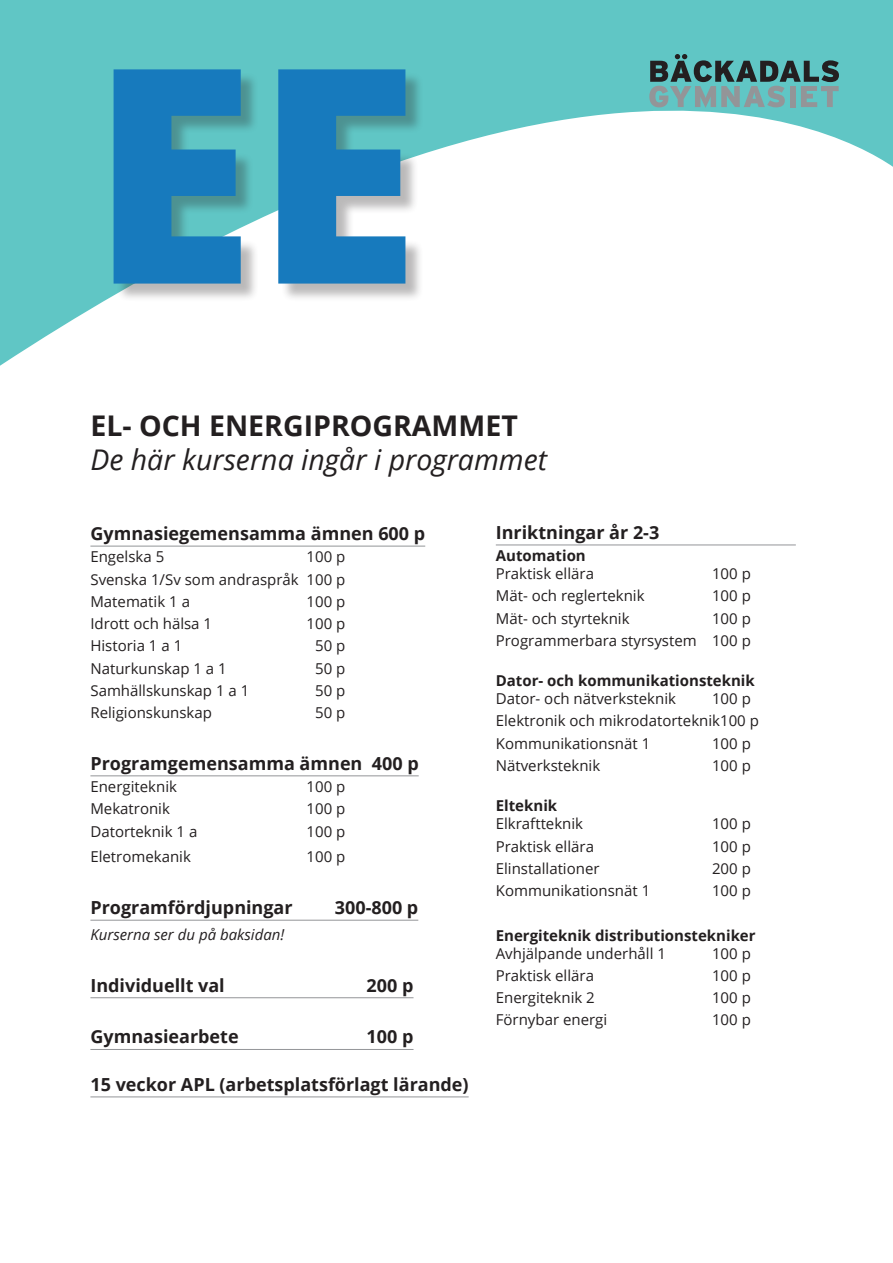
<style>
.page{position:relative;width:893px;height:1263px;background:#fff}
.page>*{position:absolute;margin:0;border:0;box-sizing:border-box;transform-origin:0 0}
.t1{font:800 300px "Open Sans";color:#177abd}
.t2{font:italic 28.5px "Open Sans";color:#231f20}
.t3{font:700 28.5px "Open Sans";color:#231f20}
.t4{font:700 18px "Open Sans";color:#231f20}
.t5{font:15px/18px "Open Sans";color:#231f20}
.t6{font:700 15px/18px "Open Sans";color:#231f20}
.t7{font:italic 15px "Open Sans";color:#231f20}
.s1{font-weight:700}
.s2{font-weight:400}
</style>
<div class="page">
<svg style="left:0;top:0;width:893px;height:366px"></svg>
<div style="left:116px;top:72px;width:309px;height:230px;background:#231f20;opacity:.31"></div>
<hr style="left:90px;top:546px;width:335px;height:1px;background:#939598">
<hr style="left:90px;top:776px;width:329px;height:1px;background:#939598">
<hr style="left:90px;top:920px;width:328px;height:1px;background:#939598">
<hr style="left:90px;top:997px;width:323px;height:1px;background:#939598">
<hr style="left:90px;top:1049px;width:323px;height:1px;background:#939598">
<hr style="left:90px;top:1097px;width:379px;height:1px;background:#939598">
<hr style="left:496px;top:545px;width:300px;height:1px;background:#939598">
<svg style="left:649px;top:54px;width:190px;height:54px;background:#5d9696"></svg>
<p class="t1" style="left:90px;top:-54px;width:331px">EE</p>
<p class="t3" style="left:90px;top:405px;width:429px">EL- OCH ENERGIPROGRAMMET</p>
<p class="t2" style="left:90px;top:440px;width:458px">De här kurserna ingår i programmet</p>
<p class="t4" style="left:90px;top:521px;width:336px">Gymnasiegemensamma ämnen 600 p</p>
<p class="t5" style="left:90px;top:547px;width:75px">Engelska 5</p>
<p class="t5" style="left:307px;top:547px;width:40px">100 p</p>
<p class="t5" style="left:90px;top:570px;width:257px">Svenska 1/Sv som andraspråk 100 p</p>
<p class="t5" style="left:90px;top:592px;width:101px">Matematik 1 a</p>
<p class="t5" style="left:307px;top:592px;width:40px">100 p</p>
<p class="t5" style="left:90px;top:614px;width:123px">Idrott och hälsa 1</p>
<p class="t5" style="left:307px;top:614px;width:40px">100 p</p>
<p class="t5" style="left:90px;top:636px;width:93px">Historia 1 a 1</p>
<p class="t5" style="left:315px;top:636px;width:32px">50 p</p>
<p class="t5" style="left:90px;top:659px;width:138px">Naturkunskap 1 a 1</p>
<p class="t5" style="left:315px;top:659px;width:32px">50 p</p>
<p class="t5" style="left:90px;top:681px;width:160px">Samhällskunskap 1 a 1</p>
<p class="t5" style="left:315px;top:681px;width:32px">50 p</p>
<p class="t5" style="left:90px;top:703px;width:123px">Religionskunskap</p>
<p class="t5" style="left:315px;top:703px;width:32px">50 p</p>
<p class="t4" style="left:90px;top:751px;width:330px">Programgemensamma ämnen 400 p</p>
<p class="t5" style="left:90px;top:777px;width:88px">Energiteknik</p>
<p class="t5" style="left:307px;top:777px;width:40px">100 p</p>
<p class="t5" style="left:90px;top:799px;width:81px">Mekatronik</p>
<p class="t5" style="left:307px;top:799px;width:40px">100 p</p>
<p class="t5" style="left:90px;top:822px;width:108px">Datorteknik 1 a</p>
<p class="t5" style="left:307px;top:822px;width:40px">100 p</p>
<p class="t5" style="left:90px;top:848px;width:102px">Eletromekanik</p>
<p class="t5" style="left:307px;top:848px;width:40px">100 p</p>
<p class="t4" style="left:90px;top:895px;width:204px">Programfördjupningar</p>
<p class="t4" style="left:335px;top:895px;width:85px">300-800 p</p>
<p class="t7" style="left:90px;top:924px;width:195px">Kurserna ser du på baksidan!</p>
<p class="t4" style="left:90px;top:972px;width:136px">Individuellt val</p>
<p class="t4" style="left:367px;top:972px;width:48px">200 p</p>
<p class="t4" style="left:90px;top:1024px;width:150px">Gymnasiearbete</p>
<p class="t4" style="left:367px;top:1024px;width:48px">100 p</p>
<p class="t4" style="left:90px;top:1072px;width:380px">15 veckor APL (arbetsplatsförlagt lärande)</p>
<p class="t4" style="left:496px;top:520px;width:165px">Inriktningar år 2-3</p>
<p class="t5" style="left:496px;top:546px;width:100px"><span class="s1">Automation<br></span>Praktisk ellära</p>
<p class="t5" style="left:712px;top:564px;width:40px">100 p</p>
<p class="t5" style="left:496px;top:587px;width:150px">Mät- och reglerteknik</p>
<p class="t5" style="left:712px;top:587px;width:40px">100 p</p>
<p class="t5" style="left:496px;top:609px;width:135px">Mät- och styrteknik</p>
<p class="t5" style="left:712px;top:609px;width:40px">100 p</p>
<p class="t5" style="left:496px;top:631px;width:257px">Programmerbara styrsystem 100 p</p>
<p class="t6" style="left:496px;top:671px;width:261px">Dator- och kommunikationsteknik<br><span class="s2">Dator- och nätverksteknik</span></p>
<p class="t5" style="left:712px;top:689px;width:40px">100 p</p>
<p class="t5" style="left:496px;top:712px;width:265px">Elektronik och mikrodatorteknik100 p</p>
<p class="t5" style="left:496px;top:734px;width:156px">Kommunikationsnät 1</p>
<p class="t5" style="left:712px;top:734px;width:40px">100 p</p>
<p class="t5" style="left:496px;top:756px;width:106px">Nätverksteknik</p>
<p class="t5" style="left:712px;top:756px;width:40px">100 p</p>
<p class="t5" style="left:496px;top:796px;width:89px"><span class="s1">Elteknik<br></span>Elkraftteknik</p>
<p class="t5" style="left:712px;top:814px;width:40px">100 p</p>
<p class="t5" style="left:496px;top:837px;width:100px">Praktisk ellära</p>
<p class="t5" style="left:712px;top:837px;width:40px">100 p</p>
<p class="t5" style="left:496px;top:859px;width:105px">Elinstallationer</p>
<p class="t5" style="left:712px;top:859px;width:40px">200 p</p>
<p class="t5" style="left:496px;top:881px;width:156px">Kommunikationsnät 1</p>
<p class="t5" style="left:712px;top:881px;width:40px">100 p</p>
<p class="t6" style="left:496px;top:926px;width:261px">Energiteknik distributionstekniker<br><span class="s2">Avhjälpande underhåll 1</span></p>
<p class="t5" style="left:712px;top:944px;width:40px">100 p</p>
<p class="t5" style="left:496px;top:966px;width:100px">Praktisk ellära</p>
<p class="t5" style="left:712px;top:966px;width:40px">100 p</p>
<p class="t5" style="left:496px;top:988px;width:101px">Energiteknik 2</p>
<p class="t5" style="left:712px;top:988px;width:40px">100 p</p>
<p class="t5" style="left:496px;top:1010px;width:113px">Förnybar energi</p>
<p class="t5" style="left:712px;top:1010px;width:40px">100 p</p>
</div>
